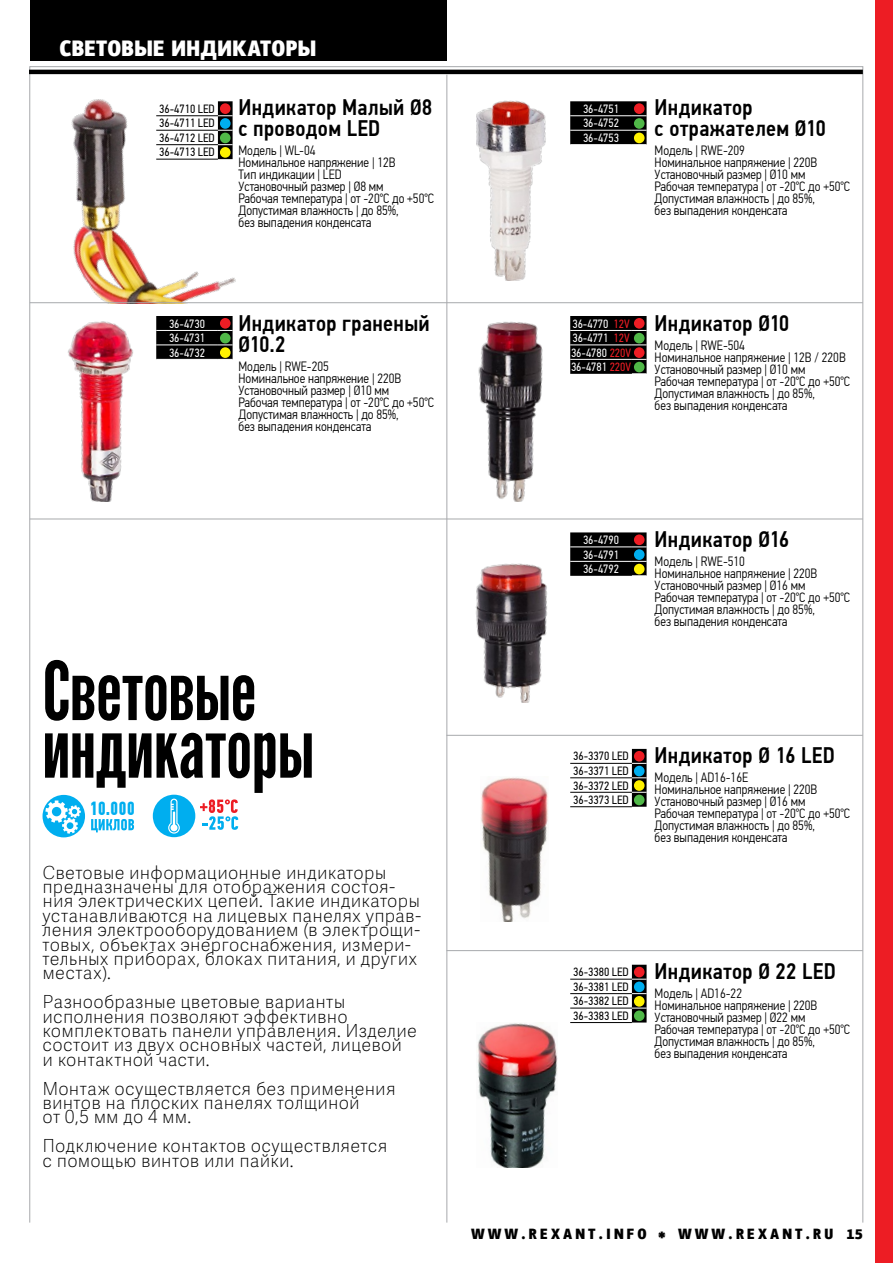
<style>
.page{position:relative;width:893px;height:1263px;background:#fff}
.page>*{position:absolute;margin:0;border:0;box-sizing:border-box;transform-origin:0 0}
.t1{font:81px/57.6px "League Gothic";letter-spacing:-.005em;color:#000}
.t2{font:500 22.5px/21px "PF Din Text Cond Pro";letter-spacing:.015em;color:#000}
.t3{font:700 19.05px "PF Din Text Comp Pro";color:#00aeef}
.t4{font:18px/14.4px "Adelle Sans PE Th";letter-spacing:.01em;color:#000}
.t5{font:300 13.5px/12px "PF Din Text Cond Pro";color:#000}
.t6{font:12px/14.5px "PF Din Text Cond Pro";color:#000;text-align:justify}
.t7{font:12px/14.5px "PF Din Text Cond Pro";color:#fff;text-align:justify}
.s1{color:#ed1d24}
</style>
<div class="page">
<img style="left:71px;top:100px;width:165px;height:202px">
<img style="left:476px;top:100px;width:70px;height:181px">
<img style="left:475px;top:563px;width:72px;height:140px">
<img style="left:477px;top:1023px;width:80px;height:144px">
<img style="left:68px;top:321px;width:65px;height:180px">
<img style="left:478px;top:321px;width:65px;height:180px">
<img style="left:480px;top:777px;width:68px;height:144px">
<svg style="left:156px;top:101px;width:77px;height:58px"></svg>
<hr style="left:156px;top:115px;width:62px;height:1px;background:#000">
<hr style="left:156px;top:130px;width:62px;height:1px;background:#000">
<hr style="left:156px;top:144px;width:62px;height:1px;background:#000">
<hr style="left:156px;top:159px;width:62px;height:1px;background:#000">
<div style="left:220px;top:103px;width:11px;height:11px;background:#ed1d24;border-radius:50%"></div>
<div style="left:220px;top:118px;width:11px;height:11px;background:#00aeef;border-radius:50%"></div>
<div style="left:220px;top:133px;width:11px;height:10px;background:#50b848;border-radius:50%"></div>
<div style="left:220px;top:147px;width:11px;height:11px;background:#fff200;border-radius:50%"></div>
<svg style="left:570px;top:749px;width:77px;height:58px"></svg>
<hr style="left:570px;top:763px;width:62px;height:1px;background:#000">
<hr style="left:570px;top:777px;width:62px;height:1px;background:#000">
<hr style="left:570px;top:792px;width:62px;height:1px;background:#000">
<hr style="left:570px;top:806px;width:62px;height:1px;background:#000">
<div style="left:634px;top:751px;width:11px;height:10px;background:#ed1d24;border-radius:50%"></div>
<div style="left:634px;top:766px;width:11px;height:10px;background:#00aeef;border-radius:50%"></div>
<div style="left:634px;top:780px;width:11px;height:11px;background:#fff200;border-radius:50%"></div>
<div style="left:634px;top:795px;width:11px;height:10px;background:#50b848;border-radius:50%"></div>
<svg style="left:570px;top:965px;width:77px;height:57px"></svg>
<hr style="left:570px;top:979px;width:62px;height:1px;background:#000">
<hr style="left:570px;top:993px;width:62px;height:1px;background:#000">
<hr style="left:570px;top:1008px;width:62px;height:1px;background:#000">
<hr style="left:570px;top:1022px;width:62px;height:1px;background:#000">
<div style="left:634px;top:967px;width:11px;height:10px;background:#ed1d24;border-radius:50%"></div>
<div style="left:634px;top:981px;width:11px;height:11px;background:#00aeef;border-radius:50%"></div>
<div style="left:634px;top:996px;width:11px;height:11px;background:#fff200;border-radius:50%"></div>
<div style="left:634px;top:1010px;width:11px;height:11px;background:#50b848;border-radius:50%"></div>
<svg style="left:570px;top:316px;width:77px;height:58px;background:#121212"></svg>
<div style="left:634px;top:318px;width:11px;height:11px;background:#ed1d24;border-radius:50%"></div>
<div style="left:634px;top:333px;width:11px;height:10px;background:#50b848;border-radius:50%"></div>
<div style="left:634px;top:347px;width:11px;height:11px;background:#ed1d24;border-radius:50%"></div>
<div style="left:634px;top:362px;width:11px;height:10px;background:#50b848;border-radius:50%"></div>
<svg style="left:570px;top:101px;width:77px;height:44px;background:#161616"></svg>
<div style="left:634px;top:103px;width:11px;height:11px;background:#ed1d24;border-radius:50%"></div>
<div style="left:634px;top:118px;width:11px;height:11px;background:#50b848;border-radius:50%"></div>
<div style="left:634px;top:133px;width:11px;height:10px;background:#fff200;border-radius:50%"></div>
<svg style="left:156px;top:316px;width:77px;height:44px;background:#151515"></svg>
<div style="left:220px;top:318px;width:11px;height:11px;background:#ed1d24;border-radius:50%"></div>
<div style="left:220px;top:333px;width:11px;height:10px;background:#50b848;border-radius:50%"></div>
<div style="left:220px;top:347px;width:11px;height:11px;background:#fff200;border-radius:50%"></div>
<svg style="left:570px;top:532px;width:77px;height:44px;background:#131313"></svg>
<div style="left:634px;top:534px;width:11px;height:11px;background:#ed1d24;border-radius:50%"></div>
<div style="left:634px;top:549px;width:11px;height:11px;background:#00aeef;border-radius:50%"></div>
<div style="left:634px;top:564px;width:11px;height:10px;background:#fff200;border-radius:50%"></div>
<svg style="left:200px;top:799px;width:38px;height:31px"></svg>
<div style="left:153px;top:795px;width:42px;height:42px;background:#00aeef;border-radius:50%"></div>
<svg style="left:168px;top:799px;width:12px;height:35px"></svg>
<svg style="left:91px;top:819px;width:43px;height:13px"></svg>
<div style="left:43px;top:795px;width:42px;height:42px;background:#00aeef;border-radius:50%"></div>
<svg style="left:45px;top:800px;width:36px;height:34px"></svg>
<hr style="left:446px;top:75px;width:1px;height:1147px;background:#a7a9ac">
<hr style="left:30px;top:302px;width:833px;height:1px;background:#a7a9ac">
<hr style="left:30px;top:519px;width:833px;height:1px;background:#a7a9ac">
<hr style="left:446px;top:735px;width:417px;height:1px;background:#a7a9ac">
<hr style="left:446px;top:950px;width:417px;height:1px;background:#a7a9ac">
<div style="left:30px;top:0;width:416px;height:60px;background:#000"></div>
<hr style="left:29px;top:70px;width:834px;height:4px;background:#000">
<div style="left:876px;top:0;width:17px;height:1263px;background:#ed1d24"></div>
<p class="t6" style="left:159px;top:101px;width:57px">36-4710 LED 36-4711 LED 36-4712 LED 36-4713 LED</p>
<h2 class="t2" style="left:239px;top:97px;width:195px">Индикатор Малый Ø8 с проводом LED</h2>
<p class="t5" style="left:239px;top:144px;width:197px">Модель | WL‑04<br>Номинальное напряжение | 12В<br>Тип индикации | LED<br>Установочный размер | Ø8 мм<br>Рабочая температура | от -20℃ до +50℃<br>Допустимая влажность | до 85%,<br>без выпадения конденсата</p>
<p class="t7" style="left:169px;top:316px;width:38px">36-4730<br>36-4731<br>36-4732</p>
<h2 class="t2" style="left:239px;top:313px;width:193px">Индикатор граненый<br>Ø10.2</h2>
<p class="t5" style="left:239px;top:360px;width:197px">Модель | RWE-205<br>Номинальное напряжение | 220В<br>Установочный размер | Ø10 мм<br>Рабочая температура | от -20℃ до +50℃<br>Допустимая влажность | до 85%,<br>без выпадения конденсата</p>
<h1 class="t1" style="left:43px;top:664px;width:273px">Световые индикаторы</h1>
<h3 class="t3" style="left:90px;top:797px;width:47px">10.000</h3>
<p class="t4" style="left:43px;top:864px;width:380px">Световые информационные индикаторы предназначены для отображения состоя&shy;ния электрических цепей. Такие индикаторы устанавливаются на лицевых панелях управ&shy;ления электрооборудованием (в электрощи&shy;товых, объектах энергоснабжения, измери&shy;тельных приборах, блоках питания, и других местах).</p>
<h3 class="t4" style="left:43px;top:994px;width:376px">Разнообразные цветовые варианты исполнения позволяют эффективно комплектовать панели управления. Изделие состоит из двух основных частей, лицевой и контактной части.</h3>
<h3 class="t4" style="left:43px;top:1080px;width:355px">Монтаж осуществляется без применения винтов на плоских панелях толщиной<br>от 0,5 мм до 4 мм.</h3>
<h3 class="t4" style="left:43px;top:1138px;width:346px">Подключение контактов осуществляется с помощью винтов или пайки.</h3>
<p class="t7" style="left:583px;top:101px;width:38px">36-4751<br>36-4752<br>36-4753</p>
<h2 class="t2" style="left:655px;top:97px;width:173px">Индикатор<br>c отражателем Ø10</h2>
<p class="t5" style="left:655px;top:144px;width:197px">Модель | RWE-209<br>Номинальное напряжение | 220В<br>Установочный размер | Ø10 мм<br>Рабочая температура | от -20℃ до +50℃<br>Допустимая влажность | до 85%,<br>без выпадения конденсата</p>
<p class="t7" style="left:571px;top:316px;width:62px">36-4770 <span class="s1">12V </span>36-4771 <span class="s1">12V </span>36-4780 <span class="s1">220V </span>36-4781 <span class="s1">220V</span></p>
<h2 class="t2" style="left:655px;top:313px;width:136px">Индикатор Ø10</h2>
<p class="t5" style="left:655px;top:339px;width:197px">Модель | RWE‑504<br>Номинальное напряжение | 12В / 220В<br>Установочный размер | Ø10 мм<br>Рабочая температура | от -20℃ до +50℃<br>Допустимая влажность | до 85%,<br>без выпадения конденсата</p>
<p class="t7" style="left:583px;top:532px;width:38px">36-4790<br>36-4791<br>36-4792</p>
<h2 class="t2" style="left:655px;top:529px;width:136px">Индикатор Ø16</h2>
<p class="t5" style="left:655px;top:555px;width:197px">Модель | RWE‑510<br>Номинальное напряжение | 220В<br>Установочный размер | Ø16 мм<br>Рабочая температура | от -20℃ до +50℃<br>Допустимая влажность | до 85%,<br>без выпадения конденсата</p>
<p class="t6" style="left:573px;top:749px;width:57px">36-3370 LED 36-3371 LED 36-3372 LED 36-3373 LED</p>
<h2 class="t2" style="left:655px;top:745px;width:182px">Индикатор Ø 16 LED</h2>
<p class="t5" style="left:655px;top:771px;width:197px">Модель | AD16-16E<br>Номинальное напряжение | 220В<br>Установочный размер | Ø16 мм<br>Рабочая температура | от -20℃ до +50℃<br>Допустимая влажность | до 85%,<br>без выпадения конденсата</p>
<p class="t6" style="left:573px;top:965px;width:57px">36-3380 LED 36-3381 LED 36-3382 LED 36-3383 LED</p>
<h2 class="t2" style="left:655px;top:961px;width:183px">Индикатор Ø 22 LED</h2>
<p class="t5" style="left:655px;top:987px;width:197px">Модель | AD16-22<br>Номинальное напряжение | 220В<br>Установочный размер | Ø22 мм<br>Рабочая температура | от -20℃ до +50℃<br>Допустимая влажность | до 85%,<br>без выпадения конденсата</p>
</div>
